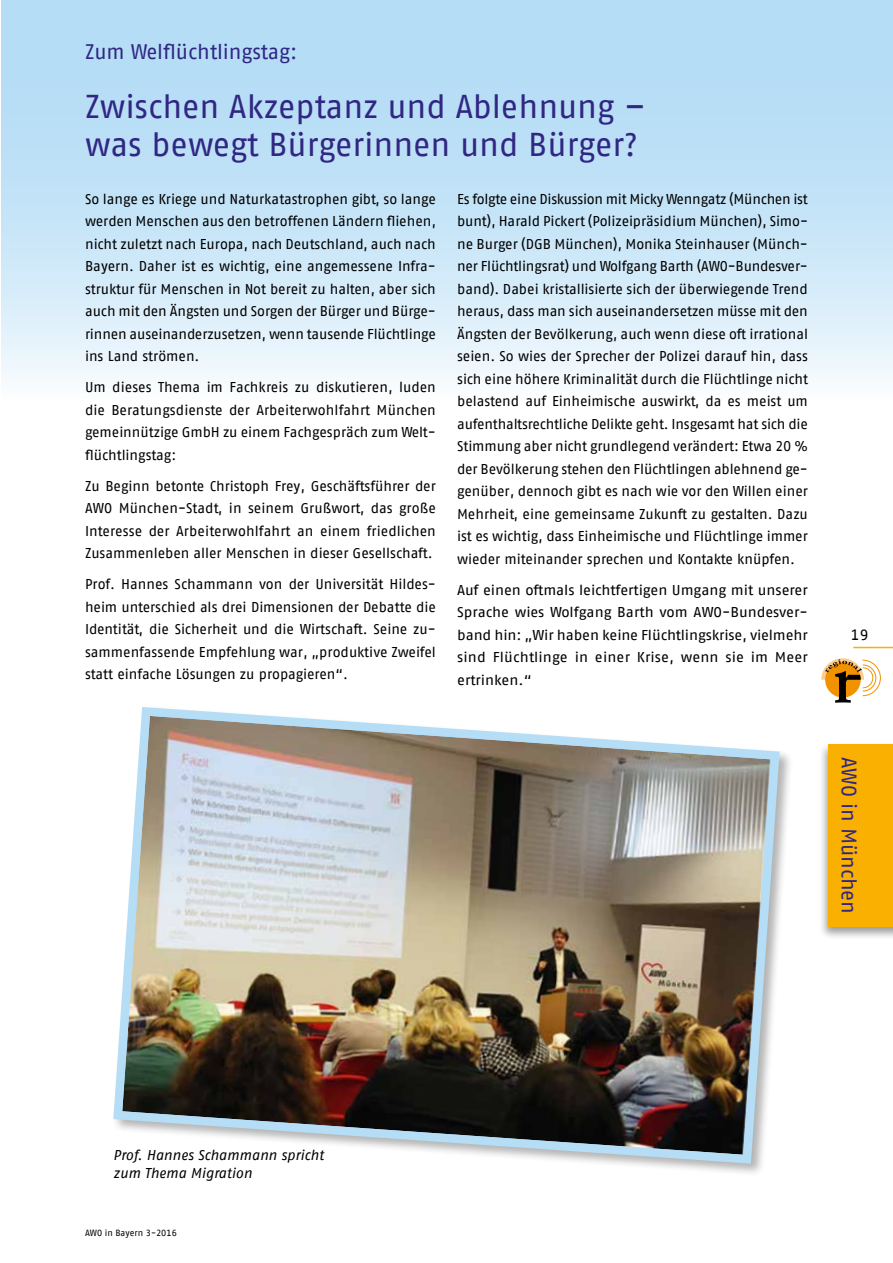
<style>
.page{position:relative;width:893px;height:1263px;background:#fff}
.page>*{position:absolute;margin:0;border:0;box-sizing:border-box;transform-origin:0 0}
.t1{font:33px/37.5px "AWO Fago Office";color:#312783}
.t2{font:21px "AWO Fago Office";color:#312783}
.t3{font:15px "AWO Fago Office";color:#000}
.t4{font:14.25px/22.5px "AWO Fago Office";color:#000;text-align:justify}
.t5{font:14.25px/22.5px "AWO Fago Office";color:#000;text-align:justify;scale:1.05 1}
.t6{font:italic 14.25px/18px "AWO Fago Office";letter-spacing:-.005em;color:#000}
.t7{font:9px "AWO Fago Office";color:#000}
</style>
<div class="page">
<div style="left:2px;top:0;width:891px;height:400px;background:linear-gradient(to bottom,#a7d7f4,#edf6fc)"></div>
<hr style="left:853px;top:647px;width:40px;height:1px;background:#f9b000">
<svg style="left:821px;top:658px;width:60px;height:45px"></svg>
<div style="left:818px;top:741px;width:75px;height:199px;background:#000;opacity:.4"></div>
<div style="left:829px;top:744px;width:64px;height:182px;background:#f9b000"></div>
<img style="left:113px;top:707px;width:671px;height:461px">
<h2 class="t2" style="left:85px;top:40px;width:214px">Zum Welflüchtlingstag:</h2>
<h1 class="t1" style="left:85px;top:87px;width:562px">Zwischen Akzeptanz und Ablehnung – was bewegt Bürgerinnen und Bürger?</h1>
<p class="t4" style="left:85px;top:187px;width:352px">So lange es Kriege und Naturkatastrophen gibt, so lange werden Menschen aus den betroffenen Ländern fliehen, nicht zuletzt nach Europa, nach Deutschland, auch nach Bayern. Daher ist es wichtig, eine angemessene Infra&shy;struktur für Menschen in Not bereit zu halten, aber sich auch mit den Ängsten und Sorgen der Bürger und Bürge&shy;rinnen auseinanderzusetzen, wenn tausende Flüchtlinge ins Land strömen.</p>
<p class="t4" style="left:85px;top:376px;width:352px">Um dieses Thema im Fachkreis zu diskutieren, luden die Beratungsdienste der Arbeiterwohlfahrt München gemeinnützige GmbH zu einem Fachgespräch zum Welt&shy;flüchtlingstag:</p>
<p class="t4" style="left:85px;top:474px;width:352px">Zu Beginn betonte Christoph Frey, Geschäftsführer der AWO München-Stadt, in seinem Grußwort, das große Interesse der Arbeiterwohlfahrt an einem friedlichen Zusammenleben aller Menschen in dieser Gesellschaft.</p>
<p class="t4" style="left:85px;top:573px;width:352px">Prof. Hannes Schammann von der Universität Hildes&shy;heim unterschied als drei Dimensionen der Debatte die Identität, die Sicherheit und die Wirtschaft. Seine zu&shy;sammenfassende Empfehlung war, „produktive Zweifel statt einfache Lösungen zu propagieren“.</p>
<p class="t4" style="left:457px;top:187px;width:352px">Es folgte eine Diskussion mit Micky Wenngatz (München ist bunt), Harald Pickert (Polizeipräsidium München), Simo&shy;ne Burger (DGB München), Monika Steinhauser (Münch&shy;ner Flüchtlingsrat) und Wolfgang Barth (AWO-Bundesver&shy;band). Dabei kristallisierte sich der überwiegende Trend heraus, dass man sich auseinandersetzen müsse mit den Ängsten der Bevölkerung, auch wenn diese oft irrational seien. So wies der Sprecher der Polizei darauf hin, dass sich eine höhere Kriminalität durch die Flüchtlinge nicht belastend auf Einheimische auswirkt, da es meist um aufenthaltsrechtliche Delikte geht. Insgesamt hat sich die Stimmung aber nicht grundlegend verändert: Etwa 20 % der Bevölkerung stehen den Flüchtlingen ablehnend ge&shy;genüber, dennoch gibt es nach wie vor den Willen einer Mehrheit, eine gemeinsame Zukunft zu gestalten. Dazu ist es wichtig, dass Einheimische und Flüchtlinge immer wieder miteinander sprechen und Kontakte knüpfen.</p>
<p class="t5" style="left:457px;top:578px;width:336px">Auf einen oftmals leichtfertigen Umgang mit unserer Sprache wies Wolfgang Barth vom AWO-Bundesver&shy;band hin: „Wir haben keine Flüchtlingskrise, vielmehr sind Flüchtlinge in einer Krise, wenn sie im Meer ertrinken.“</p>
<p class="t3" style="left:851px;top:626px;width:19px">19</p>
<h2 class="t2" style="left:861px;top:757px;width:159px;rotate:90deg">AWO in München</h2>
<p class="t6" style="left:113px;top:1146px;width:212px">Prof. Hannes Schammann spricht zum Thema Migration</p>
<p class="t7" style="left:85px;top:1228px;width:93px">AWO in Bayern 3-2016</p>
</div>
